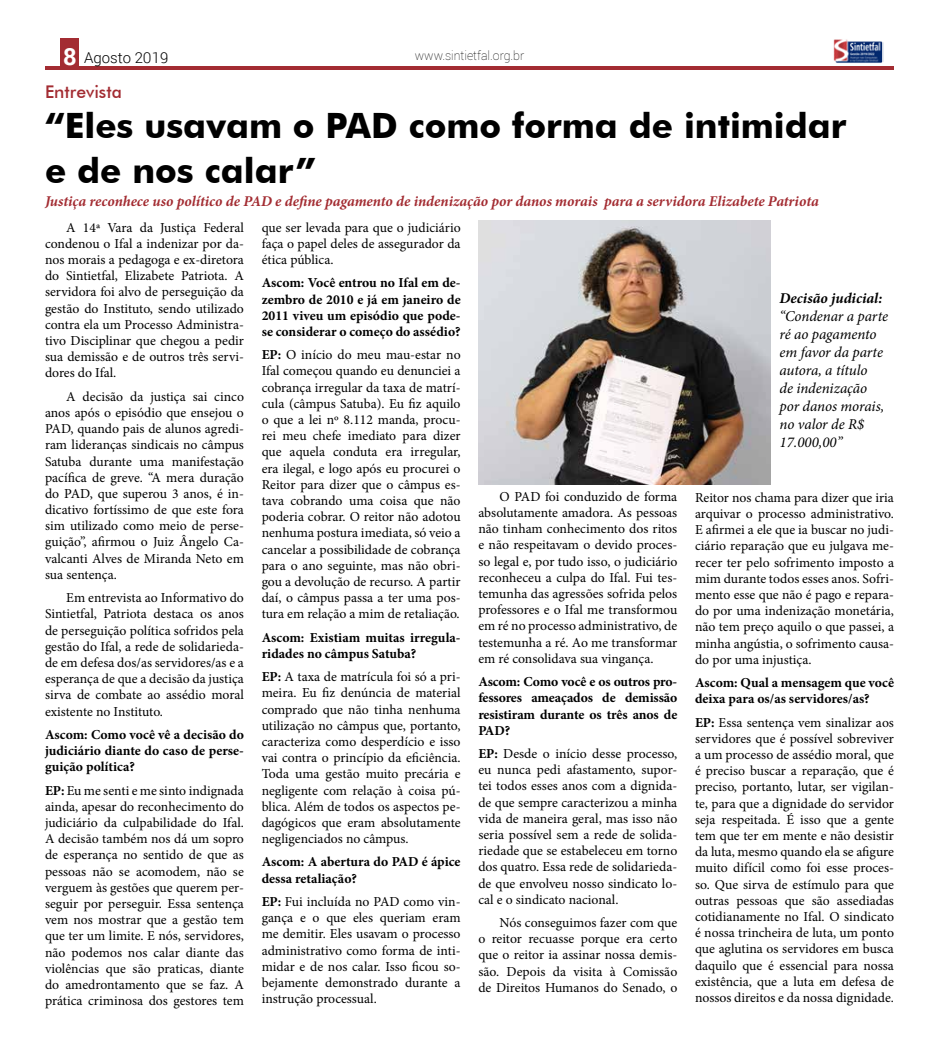
<style>
.page{position:relative;width:939px;height:1053px;background:#fff}
.page>*{position:absolute;margin:0;border:0;box-sizing:border-box;transform-origin:0 0}
.t1{font:700 34.88px/44.5px "Futura BT";color:#000}
.t2{font:500 17.5px "Futura BT";color:#a32c32}
.t3{font:italic 700 15px "Minion Pro";letter-spacing:-.005em;color:#a32c32}
.t4{font:italic 15px/18px "Minion Pro";letter-spacing:-.005em;color:#000}
.t5{font:italic 700 15px "Minion Pro";letter-spacing:.005em;color:#000}
.t6{font:300 15px "Roboto";color:#000}
.t7{font:13.75px/16.2px "Minion Pro";color:#000;text-align:justify}
.t8{font:700 13.75px/16.2px "Minion Pro";color:#000;text-align:justify}
.t9{font:100 12.5px "Roboto";color:#000}
.s1{font-weight:700;font-size:23.62px;color:#fff}
.s2{font-weight:700}
</style>
<div class="page">
<hr style="left:45px;top:66px;width:849px;height:3px;background:#a32c32">
<div style="left:61px;top:38px;width:18px;height:28px;background:#a32c32"></div>
<img style="left:833px;top:39px;width:51px;height:24px">
<img style="left:478px;top:220px;width:292px;height:264px">
<p class="t6" style="left:63px;top:47px;width:107px"><span class="s1">8</span> Agosto 2019</p>
<p class="t9" style="left:415px;top:47px;width:111px">www.sintietfal.org.br</p>
<p class="t2" style="left:45px;top:81px;width:78px">Entrevista</p>
<h1 class="t1" style="left:45px;top:103px;width:803px">“Eles usavam o PAD como forma de intimidar e de nos calar”</h1>
<p class="t3" style="left:45px;top:190px;width:775px">Justiça reconhece uso político de PAD e define pagamento de indenização por danos morais para a servidora Elizabete Patriota</p>
<p class="t7" style="left:45px;top:219px;width:200px;text-indent:21px">A 14ª Vara da Justiça Federal condenou o Ifal a indenizar por da&shy;nos morais a pedagoga e ex-diretora do Sintietfal, Elizabete Patriota. A servidora foi alvo de perseguição da gestão do Instituto, sendo utilizado contra ela um Processo Administra&shy;tivo Disciplinar que chegou a pedir sua demissão e de outros três servi&shy;dores do Ifal.</p>
<p class="t7" style="left:45px;top:388px;width:200px;text-indent:21px">A decisão da justiça sai cinco anos após o episódio que ensejou o PAD, quando pais de alunos agredi&shy;ram lideranças sindicais no câmpus Satuba durante uma manifestação pacífica de greve. “A mera duração do PAD, que superou 3 anos, é in&shy;dicativo fortíssimo de que este fora sim utilizado como meio de perse&shy;guição”, afirmou o Juiz Ângelo Ca&shy;valcanti Alves de Miranda Neto em sua sentença.</p>
<p class="t7" style="left:45px;top:589px;width:200px;text-indent:21px">Em entrevista ao Informativo do Sintietfal, Patriota destaca os anos de perseguição política sofridos pela gestão do Ifal, a rede de solidarieda&shy;de em defesa dos/as servidores/as e a esperança de que a decisão da justiça sirva de combate ao assédio moral existente no Instituto.</p>
<p class="t8" style="left:45px;top:726px;width:200px">Ascom: Como você vê a decisão do judiciário diante do caso de perse&shy;guição política?</p>
<p class="t7" style="left:45px;top:782px;width:200px"><span class="s2">EP:</span> Eu me senti e me sinto indignada ainda, apesar do reconhecimento do judiciário da culpabilidade do Ifal.<br>A decisão também nos dá um sopro de esperança no sentido de que as pessoas não se acomodem, não se verguem às gestões que querem per&shy;seguir por perseguir. Essa sentença vem nos mostrar que a gestão tem que ter um limite. E nós, servidores, não podemos nos calar diante das violências que são praticas, diante do amedrontamento que se faz. A prática criminosa dos gestores tem</p>
<p class="t7" style="left:262px;top:219px;width:200px">que ser levada para que o judiciário faça o papel deles de assegurador da ética pública.</p>
<p class="t8" style="left:262px;top:275px;width:200px">Ascom: Você entrou no Ifal em de&shy;zembro de 2010 e já em janeiro de 2011 viveu um episódio que pode&shy;se considerar o começo do assédio?</p>
<p class="t7" style="left:262px;top:347px;width:200px"><span class="s2">EP:</span> O início do meu mau-estar no Ifal começou quando eu denunciei a cobrança irregular da taxa de matrí&shy;cula (câmpus Satuba). Eu fiz aquilo o que a lei nº 8.112 manda, procu&shy;rei meu chefe imediato para dizer que aquela conduta era irregular, era ilegal, e logo após eu procurei o Reitor para dizer que o câmpus es&shy;tava cobrando uma coisa que não poderia cobrar. O reitor não adotou nenhuma postura imediata, só veio a cancelar a possibilidade de cobrança para o ano seguinte, mas não obri&shy;gou a devolução de recurso. A partir daí, o câmpus passa a ter uma pos&shy;tura em relação a mim de retaliação.</p>
<p class="t8" style="left:262px;top:629px;width:200px">Ascom: Existiam muitas irregula&shy;ridades no câmpus Satuba?</p>
<p class="t7" style="left:262px;top:668px;width:200px"><span class="s2">EP:</span> A taxa de matrícula foi só a pri&shy;meira. Eu fiz denúncia de material comprado que não tinha nenhuma utilização no câmpus que, portanto, caracteriza como desperdício e isso vai contra o princípio da eficiência.<br>Toda uma gestão muito precária e negligente com relação à coisa pú&shy;blica. Além de todos os aspectos pe&shy;dagógicos que eram absolutamente negligenciados no câmpus.</p>
<p class="t8" style="left:262px;top:853px;width:200px">Ascom: A abertura do PAD é ápice dessa retaliação?</p>
<p class="t7" style="left:262px;top:893px;width:200px"><span class="s2">EP:</span> Fui incluída no PAD como vin&shy;gança e o que eles queriam eram me demitir. Eles usavam o processo administrativo como forma de inti&shy;midar e de nos calar. Isso ficou so&shy;bejamente demonstrado durante a instrução processual.</p>
<p class="t7" style="left:478px;top:488px;width:200px;text-indent:21px">O PAD foi conduzido de forma absolutamente amadora. As pessoas não tinham conhecimento dos ritos e não respeitavam o devido proces&shy;so legal e, por tudo isso, o judiciário reconheceu a culpa do Ifal. Fui tes&shy;temunha das agressões sofrida pelos professores e o Ifal me transformou em ré no processo administrativo, de testemunha a ré. Ao me transformar em ré consolidava sua vingança.</p>
<p class="t8" style="left:478px;top:673px;width:200px">Ascom: Como você e os outros pro&shy;fessores ameaçados de demissão resistiram durante os três anos de PAD?</p>
<p class="t7" style="left:478px;top:745px;width:200px"><span class="s2">EP:</span> Desde o início desse processo, eu nunca pedi afastamento, supor&shy;tei todos esses anos com a dignida&shy;de que sempre caracterizou a minha vida de maneira geral, mas isso não seria possível sem a rede de solida&shy;riedade que se estabeleceu em torno dos quatro. Essa rede de solidarieda&shy;de que envolveu nosso sindicato lo&shy;cal e o sindicato nacional.</p>
<p class="t7" style="left:478px;top:914px;width:200px;text-indent:21px">Nós conseguimos fazer com que o reitor recuasse porque era certo que o reitor ia assinar nossa demis&shy;são. Depois da visita à Comissão de Direitos Humanos do Senado, o</p>
<p class="t5" style="left:780px;top:288px;width:104px">Decisão judicial:</p>
<p class="t4" style="left:780px;top:307px;width:110px">“Condenar a parte ré ao pagamento em favor da parte autora, a título<br>de indenização por danos morais, no valor de R$<br>17.000,00”</p>
<p class="t7" style="left:695px;top:489px;width:200px">Reitor nos chama para dizer que iria arquivar o processo administrativo.<br>E afirmei a ele que ia buscar no judi&shy;ciário reparação que eu julgava me&shy;recer ter pelo sofrimento imposto a mim durante todos esses anos. Sofri&shy;mento esse que não é pago e repara&shy;do por uma indenização monetária, não tem preço aquilo o que passei, a minha angústia, o sofrimento causa&shy;do por uma injustiça.</p>
<p class="t8" style="left:695px;top:674px;width:200px">Ascom: Qual a mensagem que você deixa para os/as servidores/as?</p>
<p class="t7" style="left:695px;top:714px;width:200px"><span class="s2">EP:</span> Essa sentença vem sinalizar aos servidores que é possível sobreviver a um processo de assédio moral, que é preciso buscar a reparação, que é preciso, portanto, lutar, ser vigilan&shy;te, para que a dignidade do servidor seja respeitada. É isso que a gente tem que ter em mente e não desistir da luta, mesmo quando ela se afigure muito difícil como foi esse proces&shy;so. Que sirva de estímulo para que outras pessoas que são assediadas cotidianamente no Ifal. O sindicato é nossa trincheira de luta, um ponto que aglutina os servidores em busca daquilo que é essencial para nossa existência, que a luta em defesa de nossos direitos e da nossa dignidade.</p>
</div>
